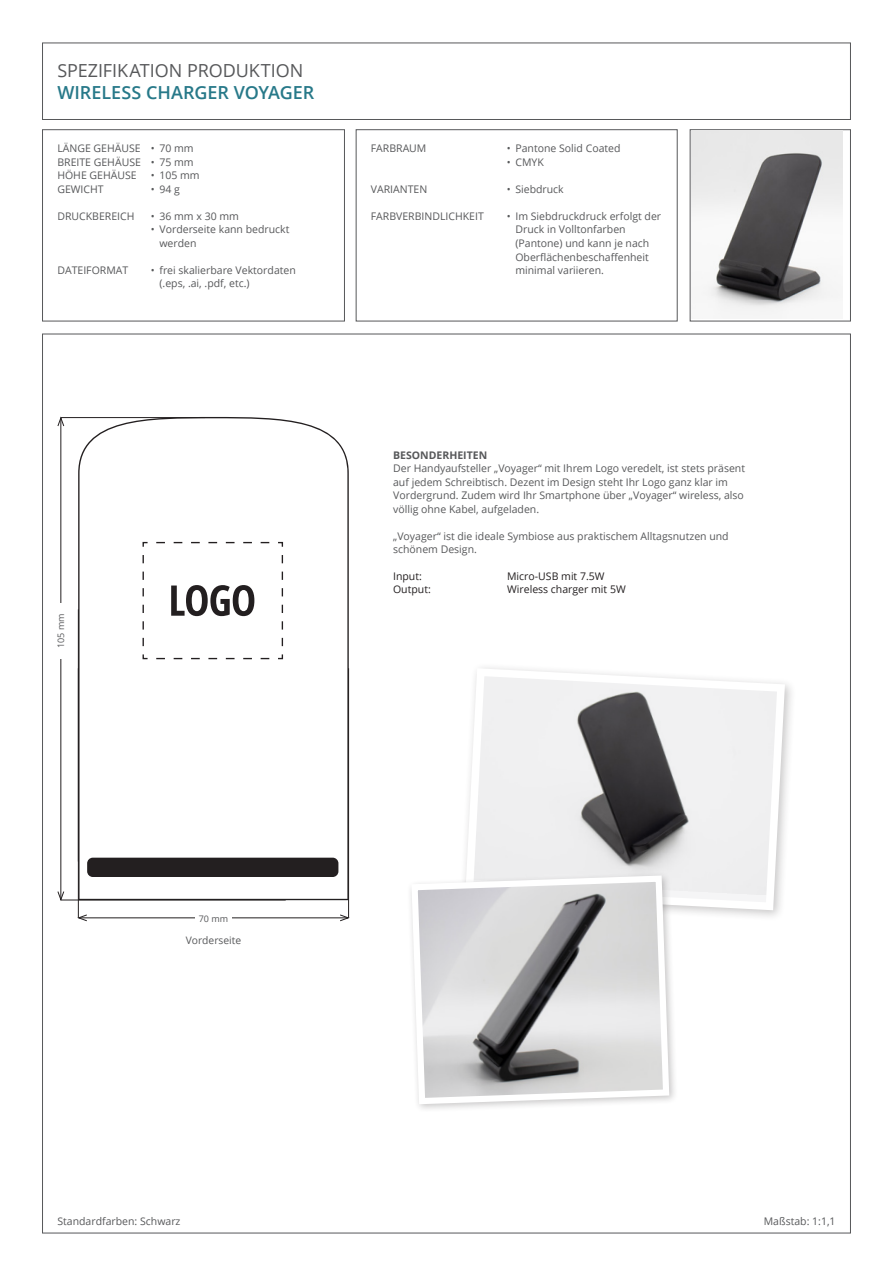
<style>
.page{position:relative;width:893px;height:1263px;background:#fff}
.page>*{position:absolute;margin:0;border:0;box-sizing:border-box;transform-origin:0 0}
.t1{font:18px "Open Sans";color:#57585a}
.t2{font:600 18px "Open Sans";letter-spacing:-.005em;color:#277989}
.t3{font:10.5px/13.5px "Open Sans";color:#57585a}
.t4{font:10.5px "Open Sans";color:#231f20}
.t5{font:700 10.5px "Open Sans";color:#57585a}
.t6{font:10.35px "Open Sans";color:#57585a}
.t7{font:9px "Open Sans";color:#57585a}
</style>
<div class="page">
<div style="left:42px;top:129px;width:303px;height:192px;border:1px solid #57585a"></div>
<div style="left:356px;top:129px;width:321px;height:192px;border:1px solid #57585a"></div>
<div style="left:690px;top:129px;width:161px;height:192px;border:1px solid #57585a"></div>
<div style="left:42px;top:43px;width:809px;height:77px;border:1px solid #57585a"></div>
<svg style="left:78px;top:417px;width:271px;height:483px"></svg>
<svg style="left:142px;top:541px;width:142px;height:119px"></svg>
<div style="left:87px;top:858px;width:251px;height:19px;background:#231f20;border-radius:6px"></div>
<svg style="left:465px;top:667px;width:324px;height:247px"></svg>
<div style="left:407px;top:871px;width:272px;height:243px;background:#231f20;opacity:.25"></div>
<svg style="left:408px;top:872px;width:264px;height:235px;background:#cbcbcc"></svg>
<hr style="left:79px;top:917px;width:269px;height:1px;background:#231f20">
<svg style="left:340px;top:914px;width:9px;height:7px"></svg>
<svg style="left:78px;top:914px;width:9px;height:7px"></svg>
<div style="left:195px;top:915px;width:37px;height:7px;background:#fff"></div>
<hr style="left:61px;top:418px;width:1px;height:482px;background:#231f20">
<svg style="left:57px;top:417px;width:7px;height:9px"></svg>
<svg style="left:57px;top:891px;width:7px;height:10px"></svg>
<div style="left:57px;top:603px;width:7px;height:55px;background:#fff"></div>
<hr style="left:61px;top:417px;width:144px;height:1px;background:#231f20">
<hr style="left:61px;top:900px;width:225px;height:1px;background:#231f20">
<hr style="left:78px;top:609px;width:1px;height:252px;background:#231f20">
<hr style="left:348px;top:668px;width:1px;height:250px;background:#231f20">
<hr style="left:78px;top:668px;width:1px;height:250px;background:#231f20">
<img style="left:692px;top:130px;width:151px;height:186px">
<h1 class="t1" style="left:57px;top:58px;width:248px">SPEZIFIKATION PRODUKTION</h1>
<h1 class="t2" style="left:57px;top:80px;width:258px">WIRELESS CHARGER VOYAGER</h1>
<p class="t3" style="left:57px;top:142px;width:138px;text-align:justify">LÄNGE GEHÄUSE • 70 mm BREITE GEHÄUSE • 75 mm HÖHE GEHÄUSE</p>
<p class="t3" style="left:151px;top:169px;width:50px">• 105 mm</p>
<p class="t3" style="left:57px;top:182px;width:48px">GEWICHT</p>
<p class="t3" style="left:151px;top:182px;width:31px">• 94 g</p>
<p class="t3" style="left:57px;top:209px;width:79px">DRUCKBEREICH</p>
<p class="t3" style="left:151px;top:209px;width:90px">• 36 mm x 30 mm</p>
<p class="t3" style="left:159px;top:223px;width:132px;text-indent:-9px">• Vorderseite kann bedruckt werden</p>
<p class="t3" style="left:57px;top:263px;width:72px">DATEIFORMAT</p>
<p class="t3" style="left:159px;top:263px;width:138px;text-indent:-9px">• frei skalierbare Vektordaten (.eps, .ai, .pdf, etc.)</p>
<p class="t3" style="left:371px;top:142px;width:57px">FARBRAUM</p>
<p class="t3" style="left:507px;top:142px;width:115px">• Pantone Solid Coated</p>
<p class="t3" style="left:507px;top:155px;width:38px">• CMYK</p>
<p class="t3" style="left:371px;top:182px;width:58px">VARIANTEN</p>
<p class="t3" style="left:507px;top:182px;width:58px">• Siebdruck</p>
<p class="t3" style="left:371px;top:209px;width:115px">FARBVERBINDLICHKEIT</p>
<p class="t3" style="left:515px;top:209px;width:147px;text-indent:-9px">• Im Siebdruckdruck erfolgt der<br>Druck in Volltonfarben (Pantone) und kann je nach<br>Oberflächenbeschaffenheit minimal variieren.</p>
<p class="t7" style="left:55px;top:648px;width:36px;rotate:-90deg">105 mm</p>
<p class="t5" style="left:393px;top:447px;width:96px">BESONDERHEITEN</p>
<p class="t3" style="left:393px;top:461px;width:353px">Der Handyaufsteller „Voyager“ mit Ihrem Logo veredelt, ist stets präsent auf jedem Schreibtisch. Dezent im Design steht Ihr Logo ganz klar im Vordergrund. Zudem wird Ihr Smartphone über „Voyager“ wireless, also völlig ohne Kabel, aufgeladen.</p>
<p class="t3" style="left:393px;top:529px;width:337px">„Voyager“ ist die ideale Symbiose aus praktischem Alltagsnutzen und schönem Design.</p>
<p class="t4" style="left:393px;top:569px;width:30px">Input:</p>
<p class="t4" style="left:507px;top:569px;width:99px">Micro-USB mit 7.5W</p>
<p class="t4" style="left:393px;top:582px;width:39px">Output:</p>
<p class="t4" style="left:507px;top:582px;width:120px">Wireless charger mit 5W</p>
<p class="t7" style="left:199px;top:912px;width:31px">70 mm</p>
<p class="t6" style="left:186px;top:933px;width:57px">Vorderseite</p>
<p class="t3" style="left:57px;top:1214px;width:125px">Standardfarben: Schwarz</p>
<p class="t3" style="left:764px;top:1214px;width:73px">Maßstab: 1:1,1</p>
</div>
